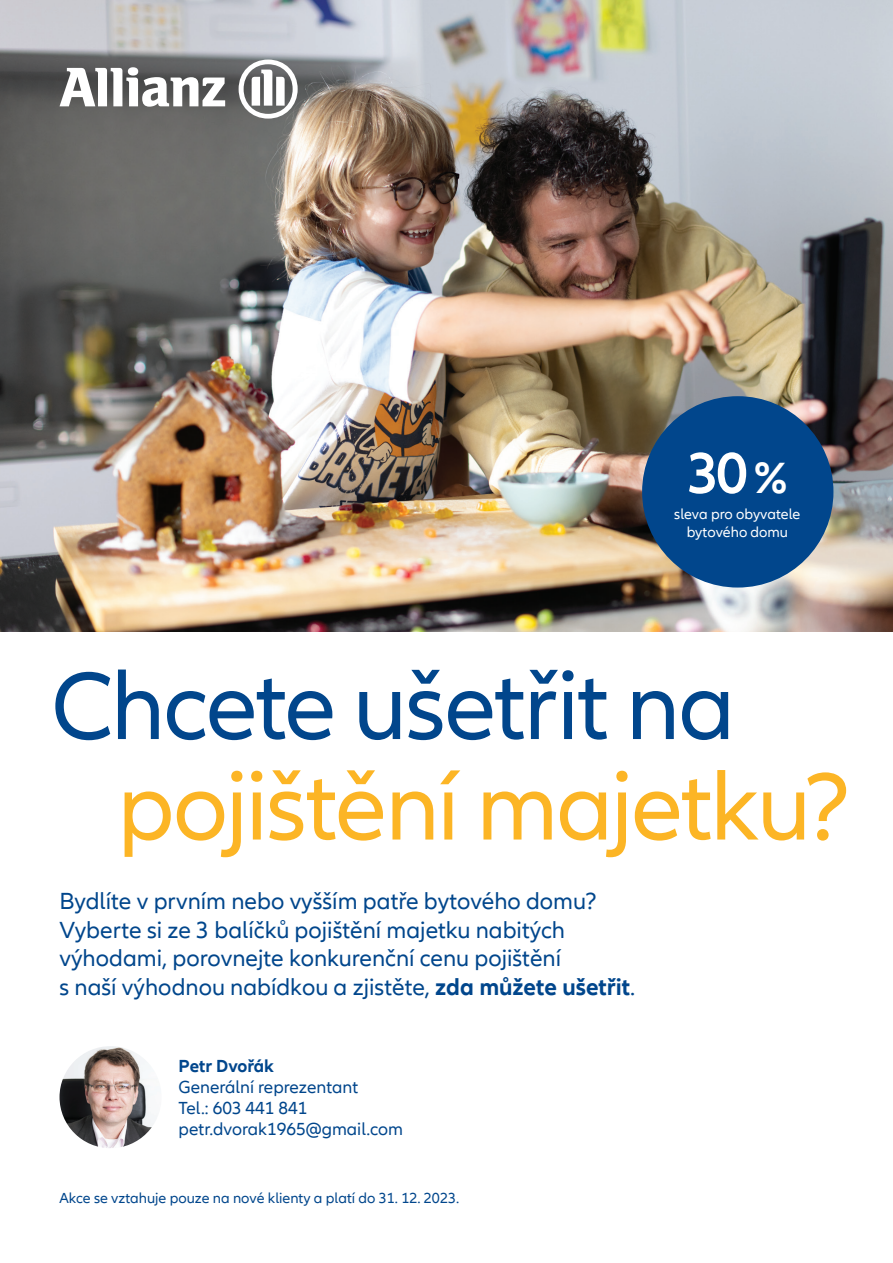
<style>
.page{position:relative;width:893px;height:1263px;background:#fff}
.page>*{position:absolute;margin:0;border:0;box-sizing:border-box;transform-origin:0 0}
.t1{font:99px "Allianz Neo";letter-spacing:-.02em;color:#fcb525}
.t2{font:99px "Allianz Neo";letter-spacing:-.02em;color:#01468c}
.t3{font:600 60px "Allianz Neo";color:#fff}
.t4{font:24px/28.5px "Allianz Neo";color:#01468c}
.t5{font:18px/21px "Allianz Neo";color:#01468c}
.t6{font:700 18px "Allianz Neo";color:#01468c}
.t7{font:15px "Allianz Neo";color:#01468c}
.t8{font:15px/18px "Allianz Neo";color:#fff;text-align:center}
.s1{font-size:45px}
.s2{font-weight:700}
</style>
<div class="page">
<img style="left:0;top:0;width:893px;height:631px">
<svg style="left:60px;top:67px;width:165px;height:40px"></svg>
<svg style="left:239px;top:60px;width:59px;height:59px"></svg>
<img style="left:60px;top:1046px;width:102px;height:102px;border-radius:51px">
<div style="left:642px;top:396px;width:191px;height:191px;background:#01468c;border-radius:50%"></div>
<h2 class="t3" style="left:687px;top:439px;width:102px">30 <span class="s1">%</span></h2>
<p class="t8" style="left:674px;top:505px;width:128px">sleva pro obyvatele bytového domu</p>
<h1 class="t2" style="left:51px;top:650px;width:686px">Chcete ušetřit na</h1>
<h1 class="t1" style="left:117px;top:750px;width:735px">pojištění majetku?</h1>
<p class="t4" style="left:60px;top:887px;width:577px">Bydlíte v prvním nebo vyšším patře bytového domu?<br>Vyberte si ze 3 balíčků pojištění majetku nabitých výhodami, porovnejte konkurenční cenu pojištění<br>s naší výhodnou nabídkou a zjistěte, <span class="s2">zda můžete ušetřit</span>.</p>
<p class="t6" style="left:179px;top:1055px;width:97px">Petr Dvořák</p>
<p class="t5" style="left:179px;top:1077px;width:226px">Generální reprezentant<br>Tel.: 603 441 841 petr.dvorak1965@gmail.com</p>
<p class="t7" style="left:60px;top:1189px;width:401px">Akce se vztahuje pouze na nové klienty a platí do 31. 12. 2023.</p>
</div>
